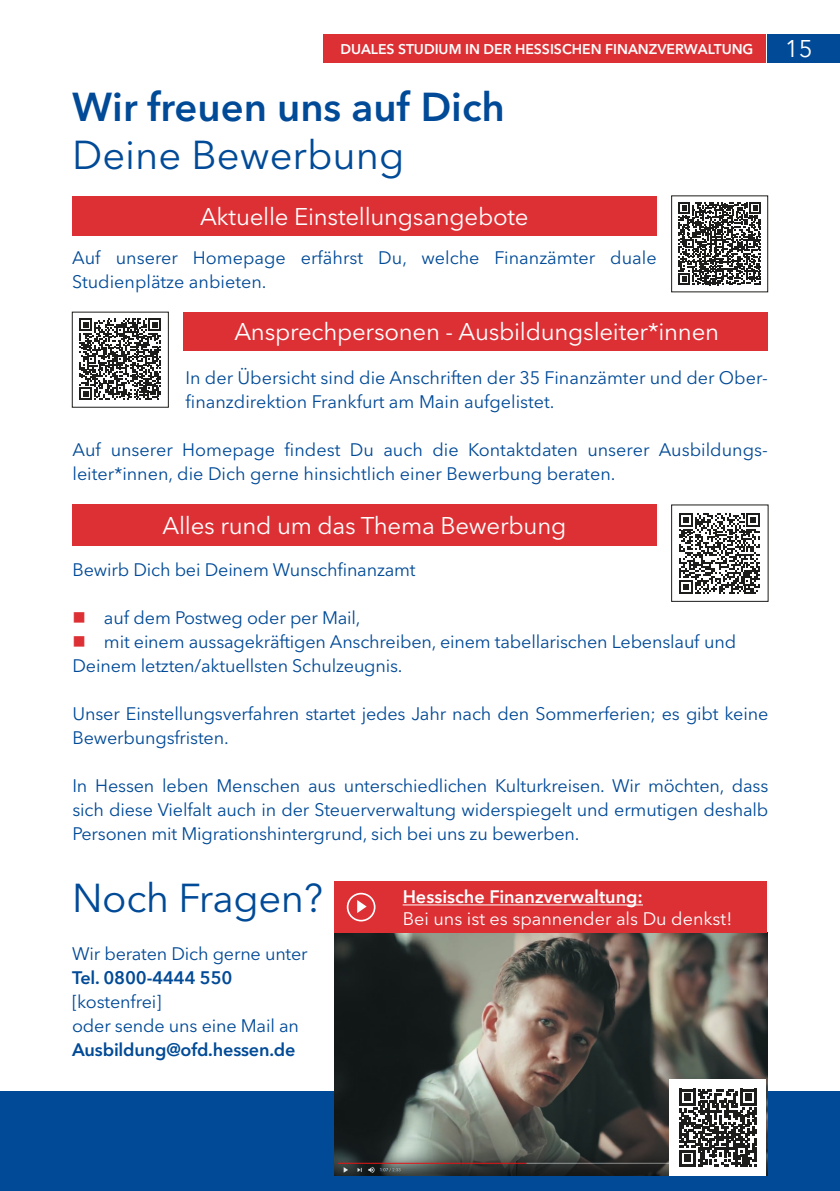
<style>
.page{position:relative;width:840px;height:1191px;background:#fff}
.page>*{position:absolute;margin:0;border:0;box-sizing:border-box;transform-origin:0 0}
.t1{font:40px "Avenir Next LT Pro";color:#004a97}
.t2{font:600 40px "Avenir Next LT Pro";color:#004a97}
.t3{font:24px "Avenir Next LT Pro";letter-spacing:-.01em;color:#fff}
.t4{font:18px/24px "Avenir Next LT Pro";letter-spacing:-.01em;color:#004a97}
.t5{font:600 18px "Avenir Next LT Pro";letter-spacing:-.01em;color:#004a97}
.t6{font:18px "Avenir Next LT Pro";color:#fff}
.t7{font:600 18px "Avenir Next LT Pro";color:#fff}
.t8{font:600 14px "Avenir Next LT Pro";color:#fff}
.s1{color:#dc3035}
</style>
<div class="page">
<div style="left:0;top:1091px;width:839px;height:100px;background:#004a97"></div>
<svg style="left:678px;top:202px;width:82px;height:83px"></svg>
<div style="left:72px;top:196px;width:584px;height:39px;background:#dc3035"></div>
<svg style="left:79px;top:318px;width:82px;height:82px"></svg>
<div style="left:183px;top:312px;width:584px;height:39px;background:#dc3035"></div>
<svg style="left:679px;top:513px;width:80px;height:80px"></svg>
<div style="left:72px;top:505px;width:584px;height:41px;background:#dc3035"></div>
<img style="left:334px;top:932px;width:432px;height:244px">
<div style="left:334px;top:881px;width:432px;height:51px;background:#dc3035"></div>
<hr style="left:402px;top:904px;width:240px;height:1px;background:#fff">
<div style="left:346px;top:892px;width:29px;height:29px;border:2px solid #fff;border-radius:50%"></div>
<svg style="left:357px;top:900px;width:9px;height:13px"></svg>
<div style="left:767px;top:34px;width:72px;height:28px;background:#004a97"></div>
<div style="left:323px;top:34px;width:442px;height:28px;background:#dc3035"></div>
<div style="left:669px;top:1079px;width:96px;height:97px;background:#fff"></div>
<svg style="left:679px;top:1089px;width:77px;height:77px"></svg>
<p class="t8" style="left:340px;top:40px;width:414px">DUALES STUDIUM IN DER HESSISCHEN FINANZVERWALTUNG</p>
<h2 class="t3" style="left:784px;top:35px;width:29px">15</h2>
<h1 class="t2" style="left:72px;top:83px;width:434px">Wir freuen uns auf Dich</h1>
<h1 class="t1" style="left:72px;top:131px;width:333px">Deine Bewerbung</h1>
<h2 class="t3" style="left:200px;top:202px;width:330px">Aktuelle Einstellungsangebote</h2>
<p class="t4" style="left:72px;top:246px;width:585px">Auf unserer Homepage erfährst Du, welche Finanzämter duale<br>Studienplätze anbieten.</p>
<h2 class="t3" style="left:234px;top:318px;width:486px">Ansprechpersonen - Ausbildungsleiter*innen</h2>
<p class="t4" style="left:185px;top:366px;width:583px">In der Übersicht sind die Anschriften der 35 Finanzämter und der Ober&shy;finanzdirektion Frankfurt am Main aufgelistet.</p>
<p class="t4" style="left:72px;top:438px;width:696px">Auf unserer Homepage findest Du auch die Kontaktdaten unserer Ausbildungs&shy;leiter*innen, die Dich gerne hinsichtlich einer Bewerbung beraten.</p>
<h2 class="t3" style="left:162px;top:512px;width:405px">Alles rund um das Thema Bewerbung</h2>
<p class="t4" style="left:72px;top:558px;width:344px">Bewirb Dich bei Deinem Wunschfinanzamt</p>
<p class="t4" style="left:72px;top:606px;width:289px"><span class="s1">■</span> auf dem Postweg oder per Mail,</p>
<p class="t4" style="left:72px;top:630px;width:665px"><span class="s1">■</span> mit einem aussagekräftigen Anschreiben, einem tabellarischen Lebenslauf und<br>Deinem letzten/aktuellsten Schulzeugnis.</p>
<p class="t4" style="left:72px;top:702px;width:697px">Unser Einstellungsverfahren startet jedes Jahr nach den Sommerferien; es gibt keine<br>Bewerbungsfristen.</p>
<p class="t4" style="left:72px;top:774px;width:697px;text-align:justify">In Hessen leben Menschen aus unterschiedlichen Kulturkreisen. Wir möchten, dass sich diese Vielfalt auch in der Steuerverwaltung widerspiegelt und ermutigen deshalb Personen mit Migrationshintergrund, sich bei uns zu bewerben.</p>
<h1 class="t1" style="left:72px;top:874px;width:252px">Noch Fragen?</h1>
<p class="t4" style="left:72px;top:942px;width:237px">Wir beraten Dich gerne unter</p>
<p class="t5" style="left:72px;top:967px;width:162px">Tel. 0800-4444 550</p>
<p class="t4" style="left:72px;top:990px;width:228px">[kostenfrei]<br>oder sende uns eine Mail an</p>
<p class="t5" style="left:72px;top:1039px;width:225px">Ausbildung@ofd.hessen.de</p>
<p class="t7" style="left:402px;top:886px;width:242px">Hessische Finanzverwaltung:</p>
<p class="t6" style="left:402px;top:907px;width:331px">Bei uns ist es spannender als Du denkst!</p>
</div>
